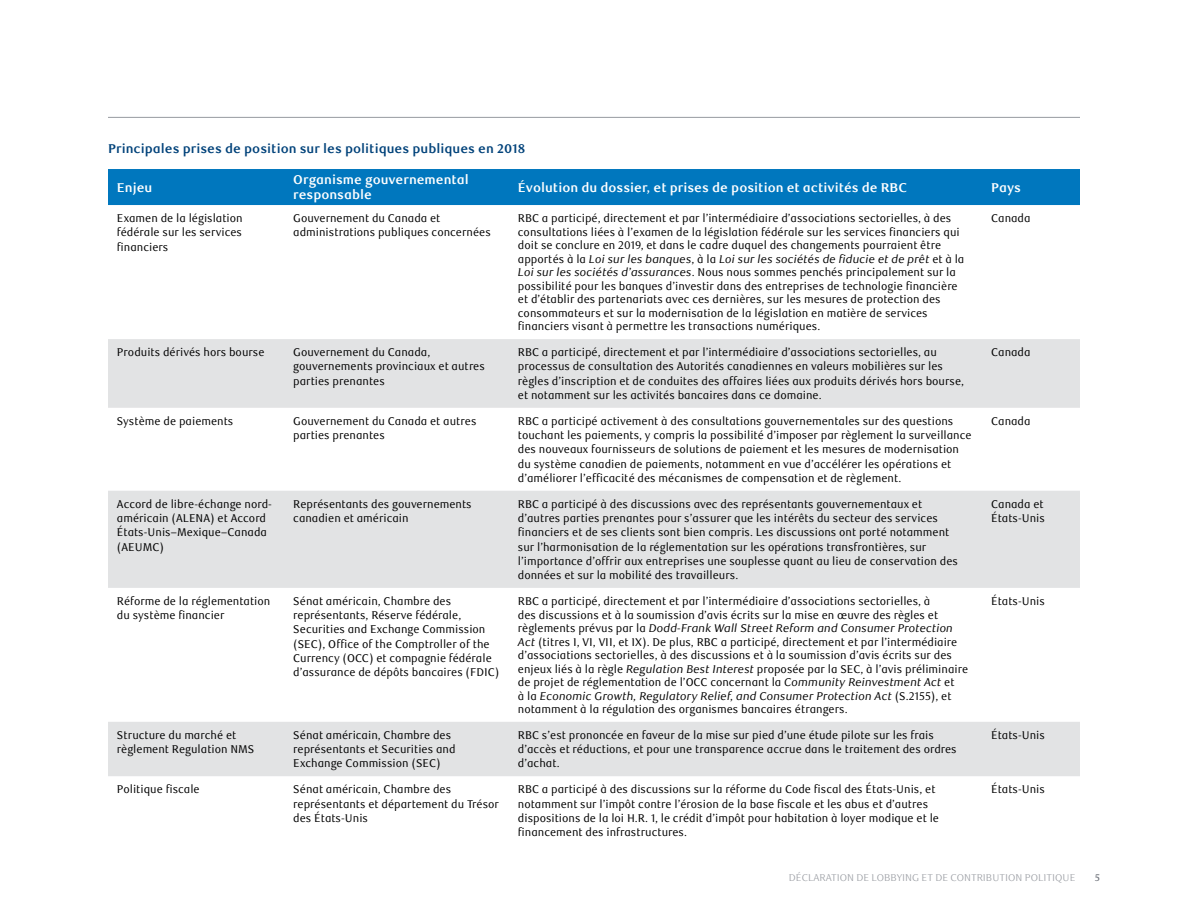
<style>
.page{position:relative;width:1188px;height:918px;background:#fff}
.page>*{position:absolute;margin:0;border:0;box-sizing:border-box;transform-origin:0 0}
.t1{font:700 12.75px/15px "RBC Text";color:#fff}
.t2{font:700 12.75px "RBC Text";color:#00427a}
.t3{font:11.25px/14.2px "RBC Text Cond";color:#000}
.t4{font:italic 11.25px "RBC Text";color:#000}
.t5{font:300 9.75px "RBC Text";color:#979aa0}
.t6{font:500 9.75px "RBC Text";color:#70747c}
.s1{font-family:"RBC Text Cond";font-style:normal}
.s2{font-family:"RBC Text";font-style:italic}
</style>
<div class="page">
<hr style="left:108px;top:117px;width:972px;height:1px;background:#979aa0">
<div style="left:108px;top:169px;width:972px;height:36px;background:#0077be"></div>
<svg style="left:108px;top:339px;width:972px;height:437px;fill:#e5e6e7"></svg>
<p class="t2" style="left:108px;top:141px;width:419px">Principales prises de position sur les politiques publiques en 2018</p>
<p class="t1" style="left:117px;top:180px;width:37px">Enjeu</p>
<p class="t1" style="left:293px;top:173px;width:177px">Organisme gouvernemental responsable</p>
<p class="t1" style="left:518px;top:180px;width:391px">Évolution du dossier, et prises de position et activités de RBC</p>
<p class="t1" style="left:991px;top:180px;width:31px">Pays</p>
<p class="t3" style="left:117px;top:211px;width:127px;text-align:justify">Examen de la législation fédérale sur les services financiers</p>
<p class="t3" style="left:293px;top:211px;width:199px">Gouvernement du Canada et administrations publiques concernées</p>
<p class="t3" style="left:518px;top:212px;width:443px;line-height:13.5px">RBC a participé, directement et par l’intermédiaire d’associations sectorielles, à des consultations liées à l’examen de la législation fédérale sur les services financiers qui doit se conclure en 2019, et dans le cadre duquel des changements pourraient être</p>
<p class="t4" style="left:518px;top:252px;width:448px"><span class="s1">apportés à la</span> Loi sur les banques<span class="s1">, à la</span> Loi sur les sociétés de fiducie et de prêt <span class="s1">et à la</span></p>
<p class="t3" style="left:518px;top:266px;width:441px;line-height:13.5px"><span class="s2">Loi sur les sociétés d’assurances</span>. Nous nous sommes penchés principalement sur la possibilité pour les banques d’investir dans des entreprises de technologie financière et d’établir des partenariats avec ces dernières, sur les mesures de protection des consommateurs et sur la modernisation de la législation en matière de services financiers visant à permettre les transactions numériques.</p>
<p class="t3" style="left:991px;top:211px;width:41px">Canada</p>
<p class="t3" style="left:117px;top:345px;width:149px">Produits dérivés hors bourse</p>
<p class="t3" style="left:293px;top:345px;width:193px">Gouvernement du Canada, gouvernements provinciaux et autres parties prenantes</p>
<p class="t3" style="left:518px;top:345px;width:448px">RBC a participé, directement et par l’intermédiaire d’associations sectorielles, au processus de consultation des Autorités canadiennes en valeurs mobilières sur les règles d’inscription et de conduites des affaires liées aux produits dérivés hors bourse, et notamment sur les activités bancaires dans ce domaine.</p>
<p class="t3" style="left:991px;top:345px;width:41px">Canada</p>
<p class="t3" style="left:117px;top:414px;width:118px">Système de paiements</p>
<p class="t3" style="left:293px;top:414px;width:185px">Gouvernement du Canada et autres parties prenantes</p>
<p class="t3" style="left:518px;top:414px;width:455px">RBC a participé activement à des consultations gouvernementales sur des questions touchant les paiements, y compris la possibilité d’imposer par règlement la surveillance des nouveaux fournisseurs de solutions de paiement et les mesures de modernisation du système canadien de paiements, notamment en vue d’accélérer les opérations et d’améliorer l’efficacité des mécanismes de compensation et de règlement.</p>
<p class="t3" style="left:991px;top:414px;width:41px">Canada</p>
<p class="t3" style="left:117px;top:497px;width:157px">Accord de libre-échange nord&shy;américain (ALENA) et Accord<br>États-Unis–Mexique–Canada (AEUMC)</p>
<p class="t3" style="left:293px;top:497px;width:180px">Représentants des gouvernements canadien et américain</p>
<p class="t3" style="left:518px;top:497px;width:442px">RBC a participé à des discussions avec des représentants gouvernementaux et d’autres parties prenantes pour s’assurer que les intérêts du secteur des services financiers et de ses clients sont bien compris. Les discussions ont porté notamment sur l’harmonisation de la réglementation sur les opérations transfrontières, sur l’importance d’offrir aux entreprises une souplesse quant au lieu de conservation des données et sur la mobilité des travailleurs.</p>
<p class="t3" style="left:991px;top:497px;width:55px">Canada et<br>États-Unis</p>
<p class="t3" style="left:117px;top:594px;width:155px">Réforme de la réglementation du système financier</p>
<p class="t3" style="left:293px;top:594px;width:208px">Sénat américain, Chambre des représentants, Réserve fédérale, Securities and Exchange Commission (SEC), Office of the Comptroller of the Currency (OCC) et compagnie fédérale d’assurance de dépôts bancaires (FDIC)</p>
<p class="t3" style="left:518px;top:595px;width:422px;line-height:13.5px">RBC a participé, directement et par l’intermédiaire d’associations sectorielles, à des discussions et à la soumission d’avis écrits sur la mise en œuvre des règles et</p>
<p class="t3" style="left:991px;top:594px;width:55px">États-Unis</p>
<p class="t4" style="left:518px;top:622px;width:437px"><span class="s1">règlements prévus par la</span> Dodd-Frank Wall Street Reform and Consumer Protection</p>
<p class="t3" style="left:518px;top:635px;width:452px;line-height:13.5px"><span class="s2">Act</span> (titres I, VI, VII, et IX). De plus, RBC a participé, directement et par l’intermédiaire d’associations sectorielles, à des discussions et à la soumission d’avis écrits sur des enjeux liés à la règle <span class="s2">Regulation Best Interest</span> proposée par la SEC, à l’avis préliminaire de projet de réglementation de l’OCC concernant la <span class="s2">Community Reinvestment Act</span> et</p>
<p class="t4" style="left:518px;top:689px;width:435px"><span class="s1">à la</span> Economic Growth, Regulatory Relief, and Consumer Protection Act <span class="s1">(S.2155), et</span></p>
<p class="t3" style="left:518px;top:702px;width:331px">notamment à la régulation des organismes bancaires étrangers.</p>
<p class="t3" style="left:117px;top:728px;width:139px">Structure du marché et règlement Regulation NMS</p>
<p class="t3" style="left:293px;top:728px;width:164px">Sénat américain, Chambre des représentants et Securities and<br>Exchange Commission (SEC)</p>
<p class="t3" style="left:518px;top:728px;width:440px">RBC s’est prononcée en faveur de la mise sur pied d’une étude pilote sur les frais d’accès et réductions, et pour une transparence accrue dans le traitement des ordres d’achat.</p>
<p class="t3" style="left:991px;top:728px;width:55px">États-Unis</p>
<p class="t3" style="left:117px;top:783px;width:84px">Politique fiscale</p>
<p class="t3" style="left:293px;top:783px;width:207px">Sénat américain, Chambre des représentants et département du Trésor des États-Unis</p>
<p class="t3" style="left:518px;top:783px;width:423px">RBC a participé à des discussions sur la réforme du Code fiscal des États-Unis, et notamment sur l’impôt contre l’érosion de la base fiscale et les abus et d’autres dispositions de la loi H.R. 1, le crédit d’impôt pour habitation à loyer modique et le financement des infrastructures.</p>
<p class="t3" style="left:991px;top:783px;width:55px">États-Unis</p>
<p class="t5" style="left:789px;top:872px;width:288px">DÉCLARATION DE LOBBYING ET DE CONTRIBUTION POLITIQUE</p>
<p class="t6" style="left:1095px;top:872px;width:7px">5</p>
</div>
